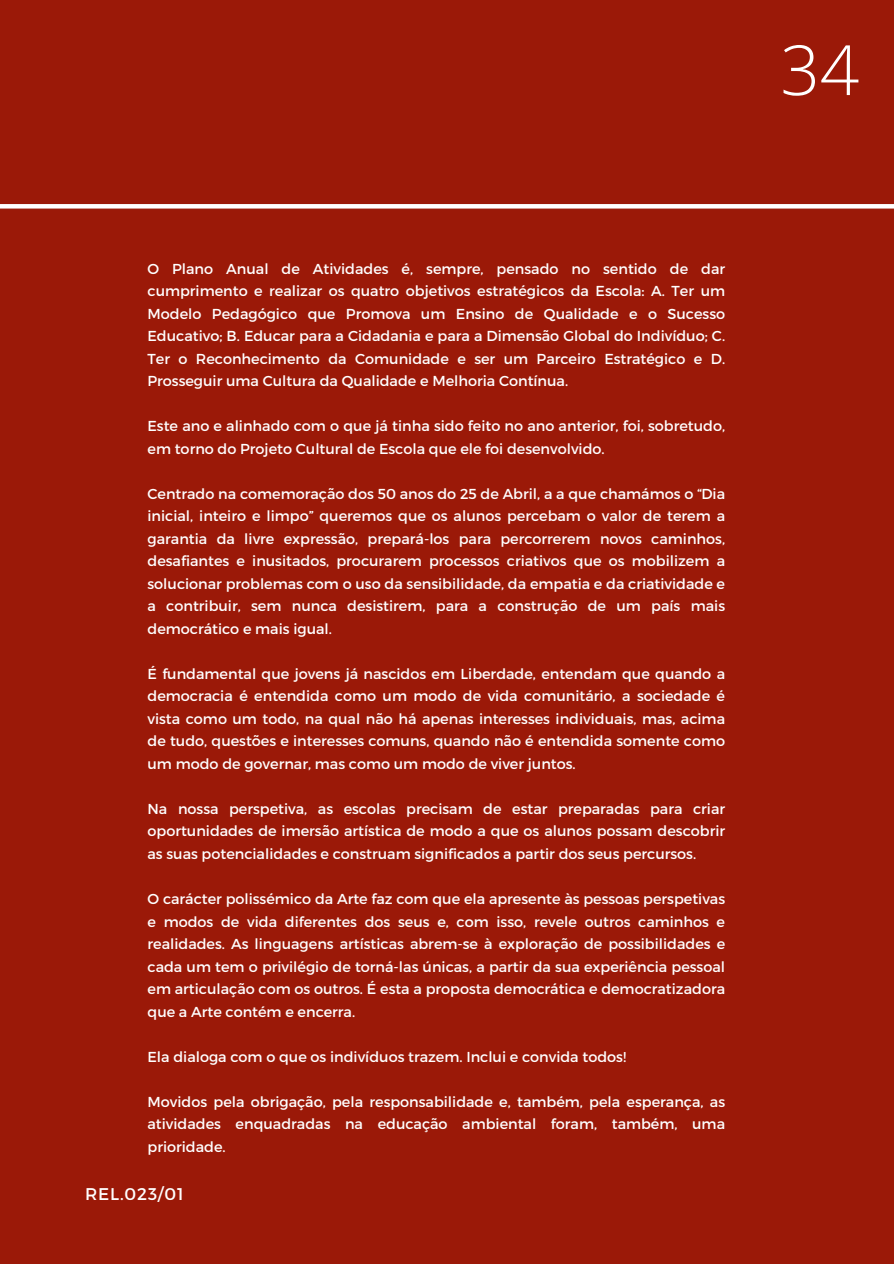
<style>
.page{position:relative;width:894px;height:1264px;background:#fff}
.page>*{position:absolute;margin:0;border:0;box-sizing:border-box;transform-origin:0 0}
.t1{font:300 69.15px "Open Sans";color:#fff}
.t2{font:16.95px "Montserrat";letter-spacing:.05em;color:#fff}
.t3{font:14.4px/22.5px "Montserrat";color:#fff;text-align:justify}
</style>
<div class="page">
<div style="left:0;top:0;width:893px;height:1263px;background:#9b1908"></div>
<svg style="left:0;top:204px;width:893px;height:4px;fill:#fff"></svg>
<h1 class="t1" style="left:780px;top:21px;width:80px">34</h1>
<p class="t3" style="left:147px;top:256px;width:579px">O Plano Anual de Atividades é, sempre, pensado no sentido de dar cumprimento e realizar os quatro objetivos estratégicos da Escola: A. Ter um Modelo Pedagógico que Promova um Ensino de Qualidade e o Sucesso Educativo; B. Educar para a Cidadania e para a Dimensão Global do Indivíduo; C.<br>Ter o Reconhecimento da Comunidade e ser um Parceiro Estratégico e D.<br>Prosseguir uma Cultura da Qualidade e Melhoria Contínua.</p>
<p class="t3" style="left:147px;top:414px;width:579px">Este ano e alinhado com o que já tinha sido feito no ano anterior, foi, sobretudo, em torno do Projeto Cultural de Escola que ele foi desenvolvido.</p>
<p class="t3" style="left:147px;top:481px;width:579px">Centrado na comemoração dos 50 anos do 25 de Abril, a a que chamámos o “Dia inicial, inteiro e limpo” queremos que os alunos percebam o valor de terem a garantia da livre expressão, prepará-los para percorrerem novos caminhos, desafiantes e inusitados, procurarem processos criativos que os mobilizem a solucionar problemas com o uso da sensibilidade, da empatia e da criatividade e a contribuir, sem nunca desistirem, para a construção de um país mais democrático e mais igual.</p>
<p class="t3" style="left:147px;top:661px;width:579px">É fundamental que jovens já nascidos em Liberdade, entendam que quando a democracia é entendida como um modo de vida comunitário, a sociedade é vista como um todo, na qual não há apenas interesses individuais, mas, acima de tudo, questões e interesses comuns, quando não é entendida somente como um modo de governar, mas como um modo de viver juntos.</p>
<p class="t3" style="left:147px;top:796px;width:579px">Na nossa perspetiva, as escolas precisam de estar preparadas para criar oportunidades de imersão artística de modo a que os alunos possam descobrir as suas potencialidades e construam significados a partir dos seus percursos.</p>
<p class="t3" style="left:147px;top:886px;width:579px">O carácter polissémico da Arte faz com que ela apresente às pessoas perspetivas e modos de vida diferentes dos seus e, com isso, revele outros caminhos e realidades. As linguagens artísticas abrem-se à exploração de possibilidades e cada um tem o privilégio de torná-las únicas, a partir da sua experiência pessoal em articulação com os outros. É esta a proposta democrática e democratizadora que a Arte contém e encerra.</p>
<p class="t3" style="left:147px;top:1044px;width:480px">Ela dialoga com o que os indivíduos trazem. Inclui e convida todos!</p>
<p class="t3" style="left:147px;top:1089px;width:579px">Movidos pela obrigação, pela responsabilidade e, também, pela esperança, as atividades enquadradas na educação ambiental foram, também, uma prioridade.</p>
<p class="t2" style="left:85px;top:1182px;width:100px">REL.023/01</p>
</div>
